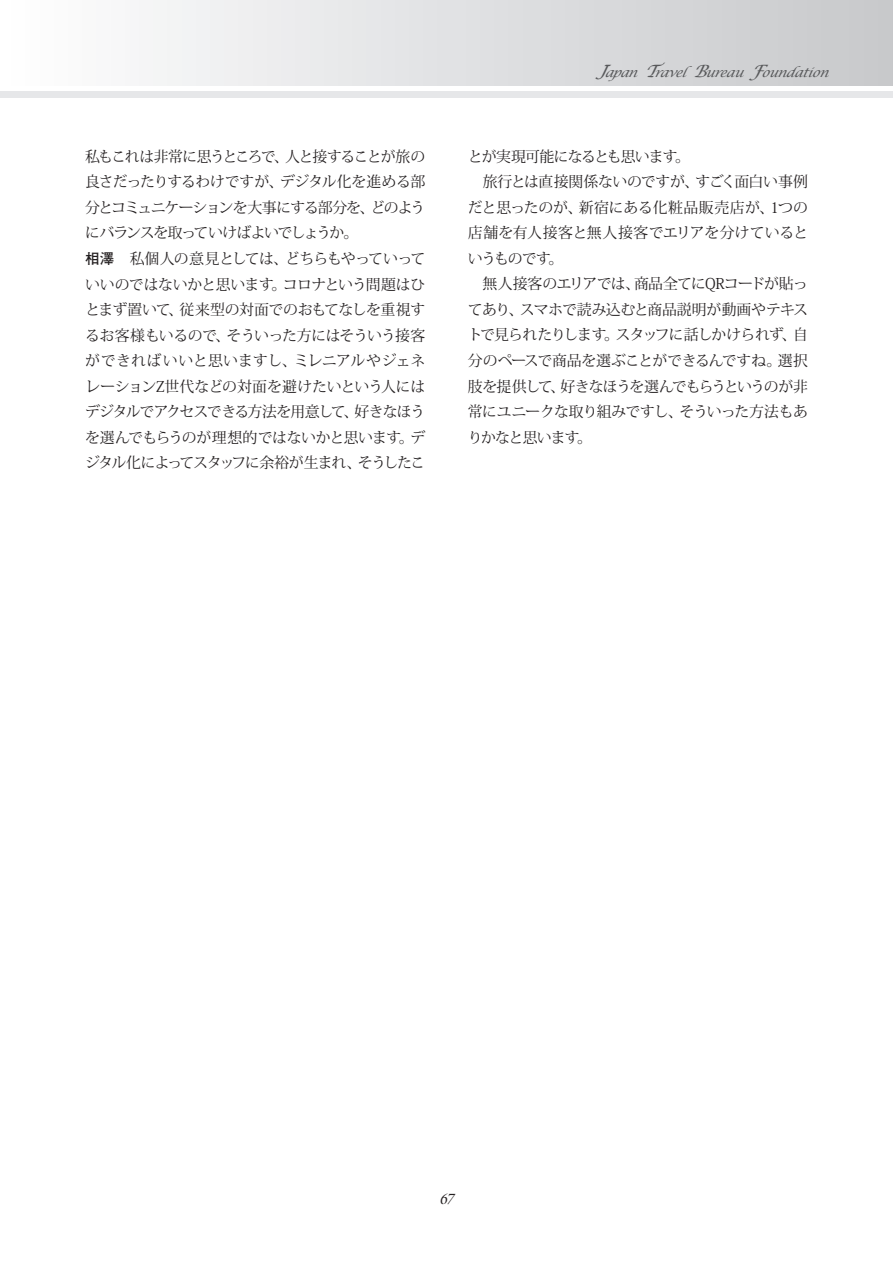
<style>
.page{position:relative;width:893px;height:1263px;background:#fff}
.page>*{position:absolute;margin:0;border:0;box-sizing:border-box;transform-origin:0 0}
.t1{font:14.85px/25.5px "Koz Min Pr 6 N";letter-spacing:-.04em;color:#231f20}
.t2{font:italic 14.85px "Galliard";color:#231f20}
.t3{font:italic 12.75px "Lucida Calligraphy";color:#57585a}
.s1{font-size:16.95px}
.s2{font-family:"Futo Go B101 Pro";font-weight:700;font-size:14.4px}
</style>
<div class="page">
<div style="left:0;top:0;width:893px;height:85px;background:linear-gradient(to right,#fefeff,#c7c8ca)"></div>
<div style="left:0;top:91px;width:893px;height:7px;background:#e6e7e9"></div>
<p class="t3" style="left:597px;top:65px;width:237px"><span class="s1">J</span>apan <span class="s1">T</span>ravel<span class="s1">B</span>ureau <span class="s1">F</span>oundation</p>
<p class="t1" style="left:85px;top:144px;width:342px">私もこれは非常に思うところで、人と接することが旅の良さだったりするわけですが、デジタル化を進める部分とコミュニケーションを大事にする部分を、どのようにバランスを取っていけばよいでしょうか。<br><span class="s2">相澤</span>　私個人の意見としては、どちらもやっていっていいのではないかと思います。コロナという問題はひとまず置いて、従来型の対面でのおもてなしを重視するお客様もいるので、そういった方にはそういう接客ができればいいと思いますし、ミレニアルやジェネレーションZ世代などの対面を避けたいという人にはデジタルでアクセスできる方法を用意して、好きなほうを選んでもらうのが理想的ではないかと思います。デジタル化によってスタッフに余裕が生まれ、そうしたこ</p>
<p class="t1" style="left:468px;top:144px;width:342px">とが実現可能になるとも思います。<br>　旅行とは直接関係ないのですが、すごく面白い事例だと思ったのが、新宿にある化粧品販売店が、1つの店舗を有人接客と無人接客でエリアを分けているというものです。<br>　無人接客のエリアでは、商品全てにQRコードが貼ってあり、スマホで読み込むと商品説明が動画やテキストで見られたりします。スタッフに話しかけられず、自分のペースで商品を選ぶことができるんですね。選択肢を提供して、好きなほうを選んでもらうというのが非常にユニークな取り組みですし、そういった方法もありかなと思います。</p>
<p class="t2" style="left:439px;top:1190px;width:16px">67</p>
</div>
